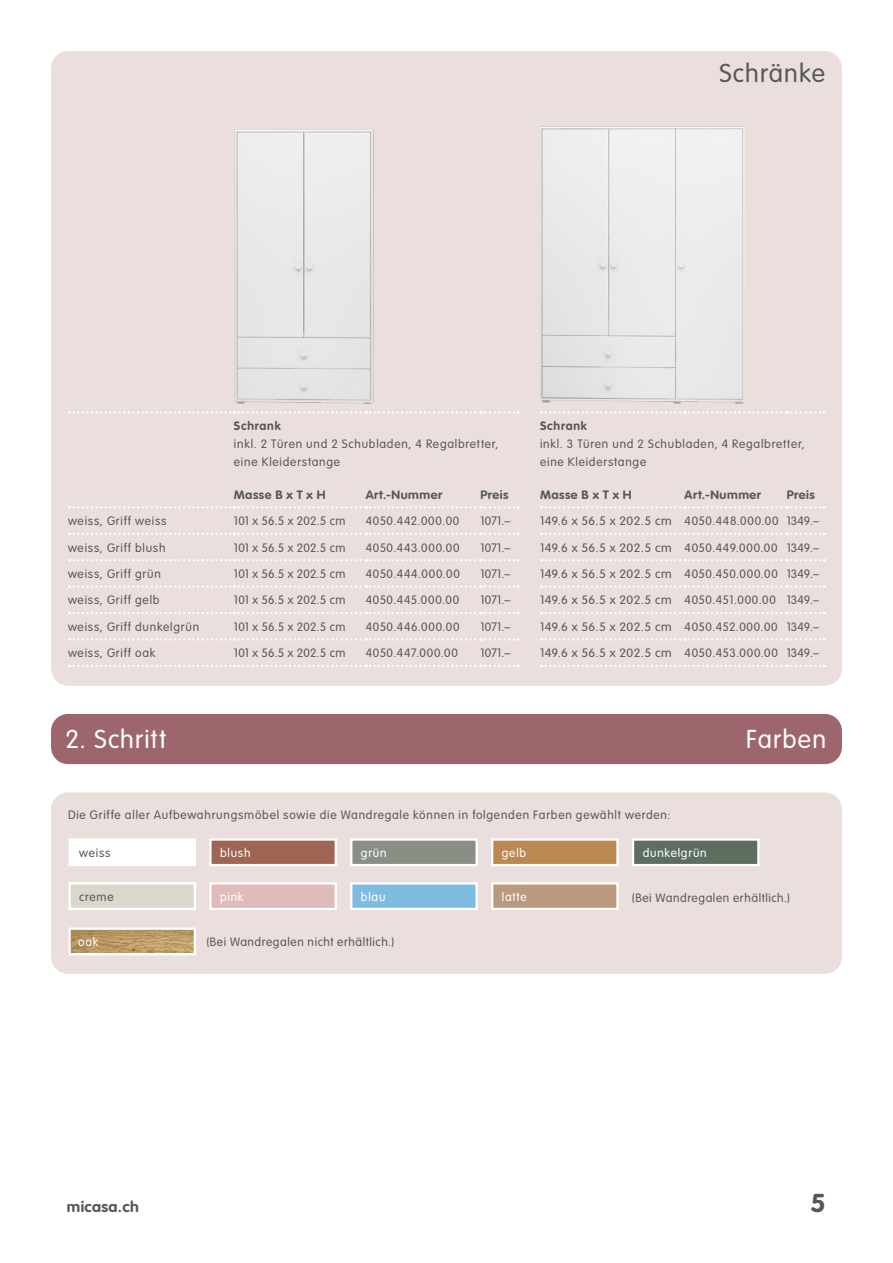
<style>
.page{position:relative;width:893px;height:1263px;background:#fff}
.page>*{position:absolute;margin:0;border:0;box-sizing:border-box;transform-origin:0 0}
.t1{font:300 25.5px "VAG Rounded Std";letter-spacing:.05em;color:#fff}
.t2{font:300 25.5px "VAG Rounded Std";letter-spacing:.045em;color:#57585a}
.t3{font:700 25.5px "VAG Rounded Std";color:#57585a;scale:1.05 1}
.t4{font:700 15px "VAG Rounded Std";letter-spacing:.02em;color:#57585a;scale:1.05 1}
.t5{font:300 12px/18px "VAG Rounded Std";letter-spacing:.06em;color:#57585a}
.t6{font:300 12px "VAG Rounded Std";letter-spacing:.03em;color:#57585a;scale:1.05 1}
.t7{font:300 12px "VAG Rounded Std";letter-spacing:.015em;color:#57585a}
.t8{font:700 12px "VAG Rounded Std";letter-spacing:.04em;color:#57585a;scale:1.05 1}
.t9{font:300 12px "VAG Rounded Std";letter-spacing:.04em;color:#57585a;scale:1.05 1}
.t10{font:300 12px "VAG Rounded Std";letter-spacing:.065em;color:#fff}
.t11{font:700 12px "VAG Rounded Std";letter-spacing:.065em;color:#57585a}
</style>
<div class="page">
<div style="left:51px;top:51px;width:791px;height:635px;background:#ebdfde;border-radius:17px"></div>
<svg style="left:69px;top:411px;width:450px;height:3px"></svg>
<svg style="left:541px;top:411px;width:284px;height:3px"></svg>
<svg style="left:69px;top:506px;width:450px;height:2px"></svg>
<svg style="left:541px;top:506px;width:284px;height:2px"></svg>
<svg style="left:69px;top:533px;width:450px;height:2px"></svg>
<svg style="left:541px;top:533px;width:284px;height:2px"></svg>
<svg style="left:69px;top:559px;width:450px;height:2px"></svg>
<svg style="left:541px;top:559px;width:284px;height:2px"></svg>
<svg style="left:69px;top:585px;width:450px;height:3px"></svg>
<svg style="left:541px;top:585px;width:284px;height:3px"></svg>
<svg style="left:69px;top:612px;width:450px;height:2px"></svg>
<svg style="left:541px;top:612px;width:284px;height:2px"></svg>
<svg style="left:69px;top:638px;width:450px;height:3px"></svg>
<svg style="left:541px;top:638px;width:284px;height:3px"></svg>
<svg style="left:69px;top:665px;width:450px;height:2px"></svg>
<svg style="left:541px;top:665px;width:284px;height:2px"></svg>
<img style="left:234px;top:129px;width:140px;height:275px">
<img style="left:540px;top:126px;width:204px;height:278px">
<div style="left:51px;top:792px;width:791px;height:182px;background:#ebdfde;border-radius:17px"></div>
<div style="left:51px;top:714px;width:791px;height:50px;background:#9d666d;border-radius:17px"></div>
<div style="left:210px;top:839px;width:126px;height:26px;background:#9e6554"></div>
<div style="left:209px;top:838px;width:128px;height:28px;border:2px solid #fff"></div>
<div style="left:210px;top:883px;width:126px;height:26px;background:#dfbbb9"></div>
<div style="left:209px;top:882px;width:128px;height:28px;border:2px solid #fff"></div>
<div style="left:351px;top:839px;width:126px;height:26px;background:#8a8f85"></div>
<div style="left:350px;top:838px;width:128px;height:28px;border:2px solid #fff"></div>
<div style="left:351px;top:883px;width:126px;height:26px;background:#80bbe0"></div>
<div style="left:350px;top:882px;width:128px;height:28px;border:2px solid #fff"></div>
<div style="left:492px;top:839px;width:125px;height:26px;background:#ba8852"></div>
<div style="left:491px;top:838px;width:128px;height:28px;border:2px solid #fff"></div>
<div style="left:492px;top:883px;width:125px;height:26px;background:#ba9a7e"></div>
<div style="left:491px;top:882px;width:128px;height:28px;border:2px solid #fff"></div>
<div style="left:633px;top:839px;width:125px;height:26px;background:#5d6e60"></div>
<div style="left:632px;top:838px;width:127px;height:28px;border:2px solid #fff"></div>
<img style="left:71px;top:930px;width:122px;height:22px">
<div style="left:68px;top:927px;width:128px;height:28px;border:2px solid #fff"></div>
<div style="left:70px;top:839px;width:125px;height:26px;background:#fff"></div>
<div style="left:68px;top:838px;width:128px;height:28px;border:2px solid #fff"></div>
<div style="left:70px;top:883px;width:125px;height:26px;background:#dcd7cd"></div>
<div style="left:68px;top:882px;width:128px;height:28px;border:2px solid #fff"></div>
<h1 class="t2" style="left:719px;top:58px;width:107px">Schränke</h1>
<p class="t11" style="left:234px;top:419px;width:48px">Schrank</p>
<p class="t5" style="left:234px;top:435px;width:266px">inkl. 2 Türen und 2 Schubladen, 4 Regalbretter, eine Kleiderstange</p>
<p class="t11" style="left:540px;top:419px;width:48px">Schrank</p>
<p class="t5" style="left:540px;top:435px;width:266px">inkl. 3 Türen und 2 Schubladen, 4 Regalbretter, eine Kleiderstange</p>
<p class="t8" style="left:234px;top:488px;width:89px">Masse B x T x H</p>
<p class="t8" style="left:366px;top:488px;width:74px">Art.-Nummer</p>
<p class="t8" style="left:480px;top:488px;width:28px">Preis</p>
<p class="t8" style="left:540px;top:488px;width:89px">Masse B x T x H</p>
<p class="t8" style="left:685px;top:488px;width:74px">Art.-Nummer</p>
<p class="t8" style="left:787px;top:488px;width:28px">Preis</p>
<p class="t5" style="left:68px;top:512px;width:100px">weiss, Griff weiss</p>
<p class="t7" style="left:234px;top:514px;width:113px">101 x 56.5 x 202.5 cm</p>
<p class="t5" style="left:366px;top:512px;width:95px">4050.442.000.00</p>
<p class="t5" style="left:480px;top:512px;width:31px">1071.–</p>
<p class="t9" style="left:540px;top:514px;width:267px">149.6 x 56.5 x 202.5 cm 4050.448.000.00 1349.–</p>
<p class="t5" style="left:68px;top:539px;width:99px">weiss, Griff blush</p>
<p class="t7" style="left:234px;top:540px;width:113px">101 x 56.5 x 202.5 cm</p>
<p class="t5" style="left:366px;top:539px;width:95px">4050.443.000.00</p>
<p class="t5" style="left:480px;top:539px;width:31px">1071.–</p>
<p class="t6" style="left:540px;top:540px;width:267px">149.6 x 56.5 x 202.5 cm 4050.449.000.00 1349.–</p>
<p class="t5" style="left:68px;top:565px;width:94px">weiss, Griff grün</p>
<p class="t7" style="left:234px;top:567px;width:113px">101 x 56.5 x 202.5 cm</p>
<p class="t5" style="left:366px;top:565px;width:96px">4050.444.000.00</p>
<p class="t5" style="left:480px;top:565px;width:31px">1071.–</p>
<p class="t6" style="left:540px;top:567px;width:267px">149.6 x 56.5 x 202.5 cm 4050.450.000.00 1349.–</p>
<p class="t5" style="left:68px;top:592px;width:93px">weiss, Griff gelb</p>
<p class="t7" style="left:234px;top:593px;width:113px">101 x 56.5 x 202.5 cm</p>
<p class="t5" style="left:366px;top:592px;width:95px">4050.445.000.00</p>
<p class="t5" style="left:480px;top:592px;width:31px">1071.–</p>
<p class="t6" style="left:540px;top:593px;width:267px">149.6 x 56.5 x 202.5 cm 4050.451.000.00 1349.–</p>
<p class="t5" style="left:68px;top:618px;width:133px">weiss, Griff dunkelgrün</p>
<p class="t7" style="left:234px;top:620px;width:113px">101 x 56.5 x 202.5 cm</p>
<p class="t5" style="left:366px;top:618px;width:95px">4050.446.000.00</p>
<p class="t5" style="left:480px;top:618px;width:31px">1071.–</p>
<p class="t6" style="left:540px;top:620px;width:267px">149.6 x 56.5 x 202.5 cm 4050.452.000.00 1349.–</p>
<p class="t5" style="left:68px;top:644px;width:89px">weiss, Griff oak</p>
<p class="t7" style="left:234px;top:646px;width:113px">101 x 56.5 x 202.5 cm</p>
<p class="t5" style="left:366px;top:644px;width:94px">4050.447.000.00</p>
<p class="t5" style="left:480px;top:644px;width:31px">1071.–</p>
<p class="t6" style="left:540px;top:646px;width:267px">149.6 x 56.5 x 202.5 cm 4050.453.000.00 1349.–</p>
<h1 class="t1" style="left:65px;top:725px;width:102px">2. Schritt</h1>
<h1 class="t1" style="left:746px;top:725px;width:81px">Farben</h1>
<p class="t5" style="left:68px;top:806px;width:604px">Die Griffe aller Aufbewahrungsmöbel sowie die Wandregale können in folgenden Farben gewählt werden:</p>
<p class="t10" style="left:220px;top:846px;width:32px">blush</p>
<p class="t10" style="left:220px;top:890px;width:25px">pink</p>
<p class="t10" style="left:502px;top:846px;width:26px">gelb</p>
<p class="t10" style="left:502px;top:890px;width:26px">latte</p>
<p class="t10" style="left:643px;top:846px;width:66px">dunkelgrün</p>
<p class="t5" style="left:79px;top:844px;width:33px">weiss</p>
<p class="t5" style="left:79px;top:888px;width:36px">creme</p>
<p class="t5" style="left:632px;top:889px;width:160px">(Bei Wandregalen erhältlich.)</p>
<p class="t10" style="left:361px;top:846px;width:27px">grün</p>
<p class="t10" style="left:361px;top:890px;width:26px">blau</p>
<p class="t10" style="left:78px;top:935px;width:22px">oak</p>
<p class="t5" style="left:206px;top:933px;width:189px">(Bei Wandregalen nicht erhältlich.)</p>
<p class="t4" style="left:67px;top:1198px;width:70px">micasa.ch</p>
<h1 class="t3" style="left:811px;top:1188px;width:16px">5</h1>
</div>
